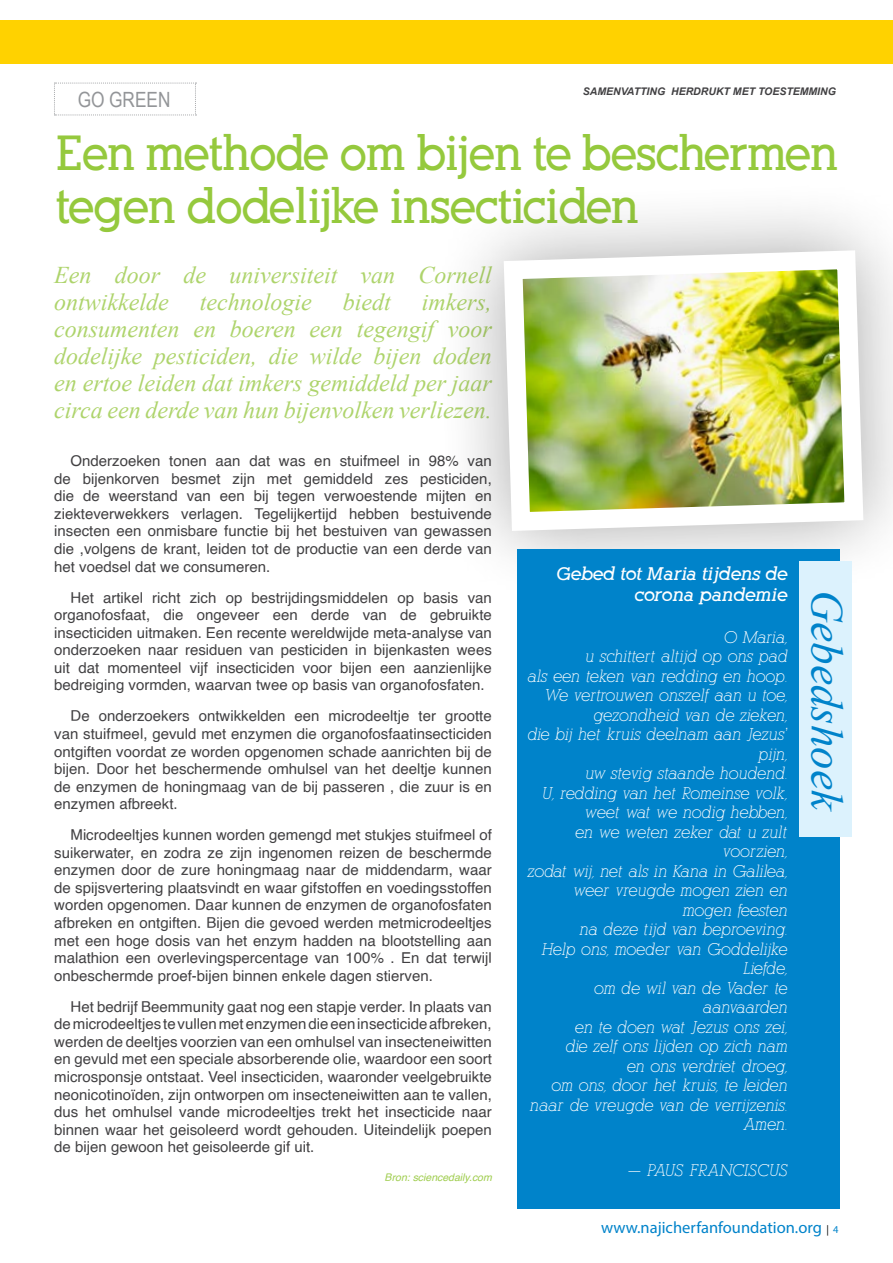
<style>
.page{position:relative;width:893px;height:1263px;background:#fff}
.page>*{position:absolute;margin:0;border:0;box-sizing:border-box;transform-origin:0 0}
.t1{font:700 48px/52.5px "Alexandria FLF";letter-spacing:-.02em;color:#95c93d;scale:.94 1}
.t2{font:italic 45px "Times New Roman";color:#0083ca}
.t3{font:italic 24px/27px "Times New Roman";color:#aed46c}
.t4{font:21px "Arial Narrow";color:#939598}
.t5{font:italic 700 18px/21px "Alexandria FLF";color:#fff;text-align:right}
.t6{font:italic 16.5px/19.5px "Alexandria FLF";letter-spacing:-.01em;color:#fff;text-align:right}
.t7{font:16.5px "Myriad Pro";color:#0083ca}
.t8{font:15px/17.5px "Helvetica";color:#414042;text-align:justify}
.t9{font:italic 700 10.5px "Arial";color:#414042}
.t10{font:italic 10.5px "Helvetica";color:#9fcd4e}
.s1{font-size:10.5px;color:#000}
.s2{font-size:10.5px}
</style>
<div class="page">
<div style="left:0;top:21px;width:893px;height:43px;background:#ffd200"></div>
<svg style="left:54px;top:83px;width:142px;height:33px"></svg>
<svg style="left:466px;top:213px;width:427px;height:348px;fill:#efefef"></svg>
<img style="left:494px;top:241px;width:379px;height:299px">
<div style="left:517px;top:549px;width:322px;height:660px;background:#0083ca"></div>
<div style="left:800px;top:561px;width:52px;height:275px;background:#dcf2fd"></div>
<h3 class="t4" style="left:78px;top:84px;width:94px">GO GREEN</h3>
<p class="t9" style="left:583px;top:84px;width:255px">SAMENVATTING HERDRUKT MET TOESTEMMING</p>
<h1 class="t1" style="left:55px;top:128px;width:834px">Een methode om bijen te beschermen tegen dodelijke insecticiden</h1>
<h3 class="t3" style="left:54px;top:261px;width:439px">Een door de universiteit van Cornell ontwikkelde</h3>
<h3 class="t3" style="left:54px;top:288px;width:439px;text-align:justify;text-indent:368px">imkers, consumenten en boeren een tegengif voor dodelijke pesticiden, die wilde bijen doden en ertoe leiden dat imkers gemiddeld per jaar circa een derde van hun bijenvolken verliezen.</h3>
<p class="t8" style="left:54px;top:453px;width:439px;text-indent:16px">Onderzoeken tonen aan dat was en stuifmeel in 98% van de bijenkorven besmet zijn met gemiddeld zes pesticiden, die de weerstand van een bij tegen verwoestende mijten en ziekteverwekkers verlagen. Tegelijkertijd hebben bestuivende insecten een onmisbare functie bij het bestuiven van gewassen die ,volgens de krant, leiden tot de productie van een derde van het voedsel dat we consumeren.</p>
<p class="t8" style="left:54px;top:589px;width:439px;text-indent:16px">Het artikel richt zich op bestrijdingsmiddelen op basis van organofosfaat, die ongeveer een derde van de gebruikte insecticiden uitmaken. Een recente wereldwijde meta-analyse van onderzoeken naar residuen van pesticiden in bijenkasten wees uit dat momenteel vijf insecticiden voor bijen een aanzienlijke bedreiging vormden, waarvan twee op basis van organofosfaten.</p>
<p class="t8" style="left:54px;top:708px;width:439px;text-indent:16px">De onderzoekers ontwikkelden een microdeeltje ter grootte van stuifmeel, gevuld met enzymen die organofosfaatinsecticiden ontgiften voordat ze worden opgenomen schade aanrichten bij de bijen. Door het beschermende omhulsel van het deeltje kunnen de enzymen de honingmaag van de bij passeren , die zuur is en enzymen afbreekt.</p>
<p class="t8" style="left:54px;top:827px;width:439px;text-indent:16px">Microdeeltjes kunnen worden gemengd met stukjes stuifmeel of suikerwater, en zodra ze zijn ingenomen reizen de beschermde enzymen door de zure honingmaag naar de middendarm, waar de spijsvertering plaatsvindt en waar gifstoffen en voedingsstoffen worden opgenomen. Daar kunnen de enzymen de organofosfaten afbreken en ontgiften. Bijen die gevoed werden metmicrodeeltjes met een hoge dosis van het enzym hadden na blootstelling aan malathion een overlevingspercentage van 100% . En dat terwijl onbeschermde proef-bijen binnen enkele dagen stierven.</p>
<p class="t8" style="left:54px;top:998px;width:439px;text-indent:16px">Het bedrijf Beemmunity gaat nog een stapje verder. In plaats van de microdeeltjes te vullen met enzymen die een insecticide afbreken, werden de deeltjes voorzien van een omhulsel van insecteneiwitten en gevuld met een speciale absorberende olie, waardoor een soort microsponsje ontstaat. Veel insecticiden, waaronder veelgebruikte neonicotinoïden, zijn ontworpen om insecteneiwitten aan te vallen, dus het omhulsel vande microdeeltjes trekt het insecticide naar binnen waar het geisoleerd wordt gehouden. Uiteindelijk poepen de bijen gewoon het geisoleerde gif uit.</p>
<p class="t10" style="left:385px;top:1169px;width:109px">Bron: sciencedaily.com</p>
<h3 class="t3" style="left:200px;top:288px;width:113px">technologie</h3>
<h3 class="t3" style="left:343px;top:288px;width:50px">biedt</h3>
<p class="t5" style="left:555px;top:563px;width:233px">Gebed tot Maria tijdens de corona pandemie</p>
<p class="t6" style="left:527px;top:627px;width:262px">O Maria,<br>u schittert altijd op ons pad<br>als een teken van redding en hoop.<br>We vertrouwen onszelf aan u toe, gezondheid van de zieken,<br>die bij het kruis deelnam aan Jezus’ pijn,<br>uw stevig staande houdend.<br>U, redding van het Romeinse volk, weet wat we nodig hebben,<br>en we weten zeker dat u zult voorzien,<br>zodat wij, net als in Kana in Galilea, weer vreugde mogen zien en mogen feesten<br>na deze tijd van beproeving.<br>Help ons, moeder van Goddelijke<br>Liefde,<br>om de wil van de Vader te aanvaarden<br>en te doen wat Jezus ons zei,<br>die zelf ons lijden op zich nam<br>en ons verdriet droeg,<br>om ons, door het kruis, te leiden naar de vreugde van de verrijzenis.<br>Amen.</p>
<p class="t6" style="left:627px;top:1160px;width:162px">— PAUS FRANCISCUS</p>
<h2 class="t2" style="left:858px;top:590px;width:223px;rotate:90deg">Gebedshoek</h2>
<p class="t7" style="left:601px;top:1218px;width:239px">www.najicherfanfoundation.org <span class="s1">|</span> <span class="s2">4</span></p>
</div>
